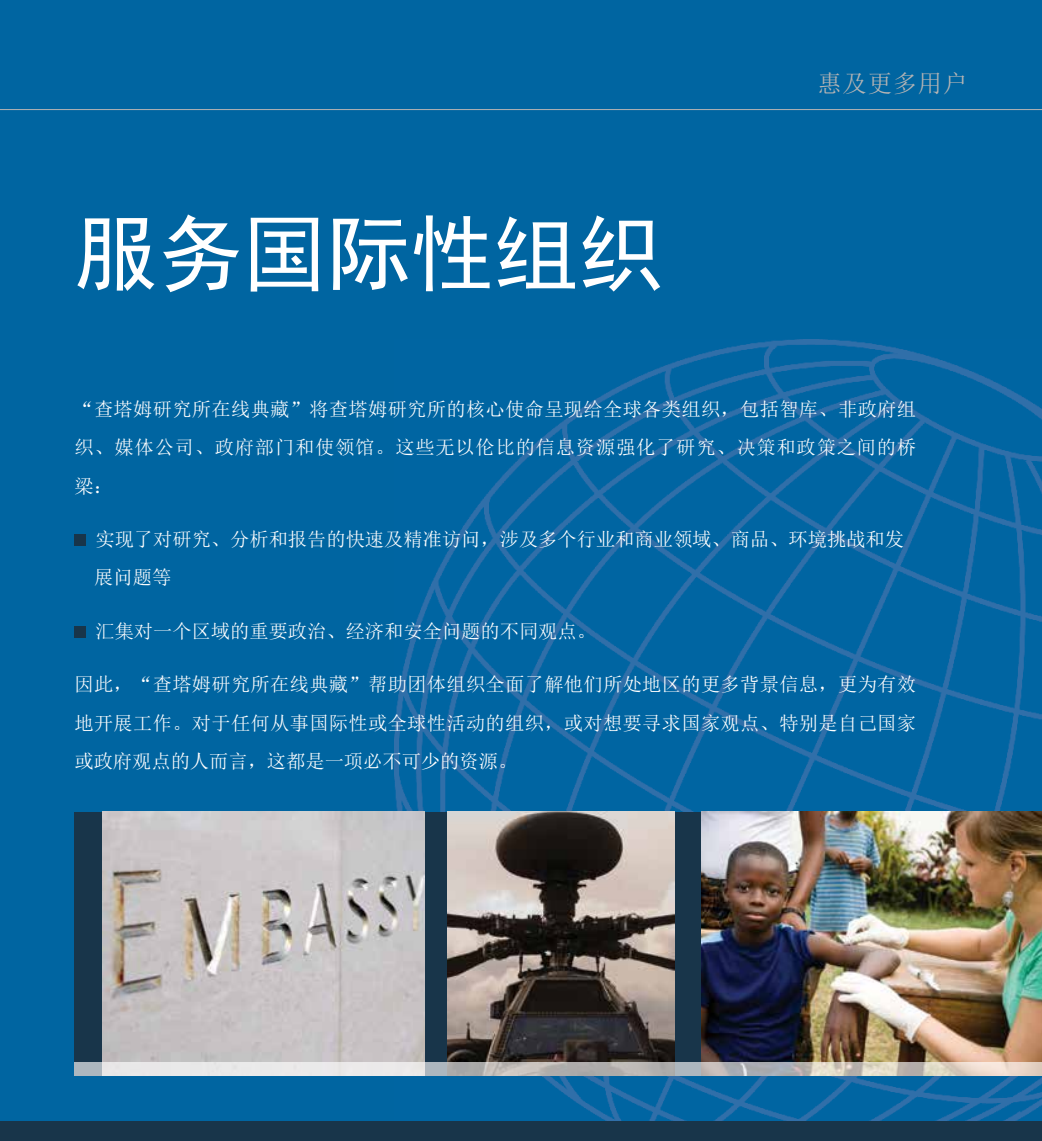
<style>
.page{position:relative;width:1042px;height:1141px;background:#0065a1}
.page>*{position:absolute;margin:0;border:0;box-sizing:border-box;transform-origin:0 0}
.t1{font:84px "Sim Hei";color:#fff}
.t2{font:24.5px "Sim Sun";letter-spacing:.025em;color:#b5b4b4}
.t3{font:19.25px/38.5px "Sim Sun";color:#fff;text-align:justify}
</style>
<div class="page">
<img style="left:394px;top:340px;width:648px;height:781px">
<div style="left:0;top:1121px;width:1042px;height:20px;background:#18354a"></div>
<div style="left:74px;top:812px;width:968px;height:264px;background:#18354a"></div>
<img style="left:448px;top:812px;width:227px;height:250px">
<img style="left:102px;top:812px;width:322px;height:250px">
<div style="left:74px;top:535px;width:12px;height:11px;background:#18354a"></div>
<div style="left:74px;top:626px;width:12px;height:12px;background:#18354a"></div>
<hr style="left:0;top:109px;width:1042px;height:1px;background:#b5b4b4">
<img style="left:701px;top:812px;width:341px;height:250px">
<svg style="left:74px;top:1062px;width:968px;height:14px;background:#cfccc9"></svg>
<h1 class="t1" style="left:74px;top:211px;width:590px">服务国际性组织</h1>
<p class="t2" style="left:817px;top:71px;width:152px">惠及更多用户</p>
<p class="t3" style="left:74px;top:389px;width:843px">“查塔姆研究所在线典藏”将查塔姆研究所的核心使命呈现给全球各类组织，包括智库、非政府组织、媒体公司、政府部门和使领馆。这些无以伦比的信息资源强化了研究、决策和政策之间的桥梁：</p>
<p class="t3" style="left:94px;top:520px;width:811px">实现了对研究、分析和报告的快速及精准访问，涉及多个行业和商业领域、商品、环境挑战和发展问题等</p>
<p class="t3" style="left:95px;top:612px;width:502px">汇集对一个区域的重要政治、经济和安全问题的不同观点。</p>
<p class="t3" style="left:74px;top:665px;width:843px">因此，“查塔姆研究所在线典藏”帮助团体组织全面了解他们所处地区的更多背景信息，更为有效地开展工作。对于任何从事国际性或全球性活动的组织，或对想要寻求国家观点、特别是自己国家或政府观点的人而言，这都是一项必不可少的资源。</p>
</div>
